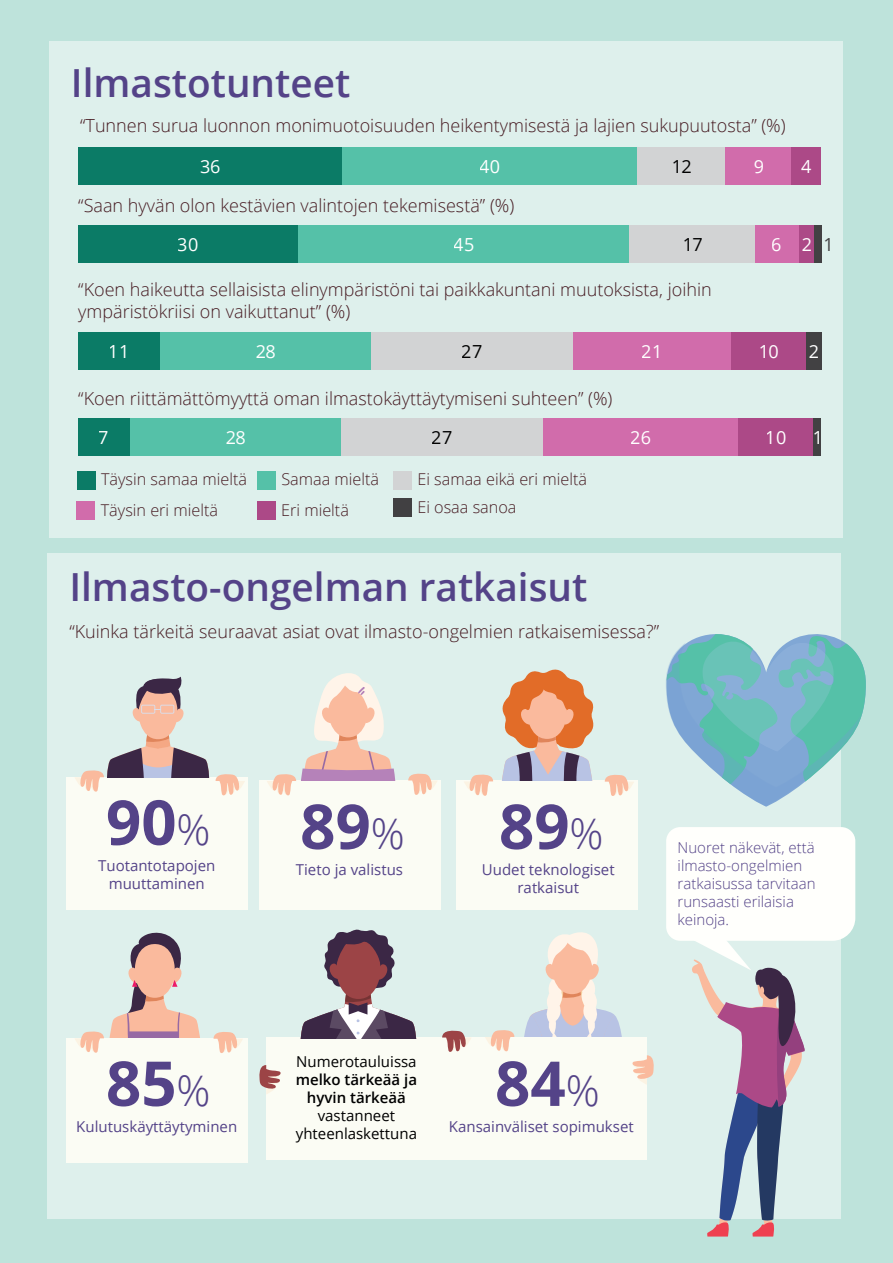
<style>
.page{position:relative;width:893px;height:1263px;background:#bee3db}
.page>*{position:absolute;margin:0;border:0;box-sizing:border-box;transform-origin:0 0}
.t1{font:700 61.95px "Open Sans";color:#544388}
.t2{font:600 38.7px "Open Sans";color:#544388}
.t3{font:300 18px/21.6px "Open Sans";color:#471c23}
.t4{font:18px "Open Sans";color:#fff}
.t5{font:18px "Open Sans";color:#010101}
.t6{font:300 16.2px/30.3px "Open Sans";color:#471c23}
.t7{font:15px/18px "Open Sans";color:#544388;text-align:center}
.t8{font:300 15px/18px "Open Sans";color:#544388}
.t9{font:15px/18px "Open Sans";color:#000;text-align:center}
.s1{color:#424143}
.s2{font-weight:300;font-size:42.15px}
.s3{font-weight:600}
</style>
<div class="page">
<div style="left:49px;top:41px;width:793px;height:497px;background:#def0ec"></div>
<div style="left:78px;top:225px;width:221px;height:38px;background:#0b7b66"></div>
<div style="left:299px;top:225px;width:331px;height:38px;background:#55c1a8"></div>
<div style="left:630px;top:225px;width:125px;height:38px;background:#d2d3d4"></div>
<div style="left:755px;top:225px;width:44px;height:38px;background:#d16cab"></div>
<div style="left:799px;top:225px;width:15px;height:38px;background:#ac4987"></div>
<div style="left:814px;top:225px;width:7px;height:38px;background:#424143"></div>
<div style="left:78px;top:332px;width:82px;height:38px;background:#0b7b66"></div>
<div style="left:160px;top:332px;width:211px;height:38px;background:#55c1a8"></div>
<div style="left:371px;top:332px;width:202px;height:38px;background:#d2d3d4"></div>
<div style="left:573px;top:332px;width:158px;height:38px;background:#d16cab"></div>
<div style="left:731px;top:332px;width:75px;height:38px;background:#ac4987"></div>
<div style="left:806px;top:332px;width:15px;height:38px;background:#424143"></div>
<div style="left:78px;top:418px;width:52px;height:37px;background:#0b7b66"></div>
<div style="left:130px;top:418px;width:211px;height:37px;background:#55c1a8"></div>
<div style="left:341px;top:418px;width:202px;height:37px;background:#d2d3d4"></div>
<div style="left:543px;top:418px;width:196px;height:37px;background:#d16cab"></div>
<div style="left:739px;top:418px;width:75px;height:37px;background:#ac4987"></div>
<div style="left:814px;top:418px;width:7px;height:37px;background:#424143"></div>
<div style="left:77px;top:471px;width:18px;height:18px;background:#0b7b66"></div>
<div style="left:257px;top:471px;width:19px;height:18px;background:#55c1a8"></div>
<div style="left:257px;top:501px;width:18px;height:19px;background:#ac4987"></div>
<div style="left:393px;top:471px;width:19px;height:18px;background:#d2d3d4"></div>
<div style="left:393px;top:498px;width:19px;height:19px;background:#414042"></div>
<div style="left:77px;top:501px;width:18px;height:19px;background:#d16cab"></div>
<div style="left:78px;top:147px;width:265px;height:38px;background:#0b7b66"></div>
<div style="left:343px;top:147px;width:294px;height:38px;background:#55c1a8"></div>
<div style="left:637px;top:147px;width:88px;height:38px;background:#d2d3d4"></div>
<div style="left:725px;top:147px;width:67px;height:38px;background:#d16cab"></div>
<div style="left:792px;top:147px;width:29px;height:38px;background:#ac4987"></div>
<div style="left:48px;top:553px;width:793px;height:666px;background:#def0ec"></div>
<div style="left:456px;top:780px;width:182px;height:130px;background:#fffef5"></div>
<div style="left:66px;top:777px;width:181px;height:133px;background:#fffef5"></div>
<svg style="left:216px;top:774px;width:29px;height:22px"></svg>
<div style="left:260px;top:780px;width:181px;height:130px;background:#fffef5"></div>
<svg style="left:408px;top:773px;width:29px;height:22px"></svg>
<svg style="left:464px;top:774px;width:29px;height:22px"></svg>
<svg style="left:605px;top:774px;width:29px;height:22px"></svg>
<div style="left:66px;top:1038px;width:181px;height:125px;background:#fffef5"></div>
<svg style="left:214px;top:1032px;width:29px;height:21px"></svg>
<div style="left:266px;top:1038px;width:381px;height:122px;background:#fffef5"></div>
<svg style="left:524px;top:932px;width:98px;height:105px"></svg>
<svg style="left:666px;top:827px;width:189px;height:409px"></svg>
<svg style="left:300px;top:929px;width:116px;height:109px"></svg>
<svg style="left:485px;top:1030px;width:29px;height:22px"></svg>
<svg style="left:632px;top:1055px;width:22px;height:29px"></svg>
<svg style="left:442px;top:1030px;width:30px;height:22px"></svg>
<svg style="left:259px;top:1065px;width:22px;height:29px"></svg>
<svg style="left:75px;top:932px;width:125px;height:121px"></svg>
<svg style="left:75px;top:677px;width:135px;height:115px"></svg>
<svg style="left:267px;top:673px;width:129px;height:123px"></svg>
<svg style="left:502px;top:669px;width:92px;height:112px"></svg>
<svg style="left:666px;top:634px;width:200px;height:173px"></svg>
<p class="t2" style="left:71px;top:57px;width:281px">Ilmastotunteet</p>
<p class="t3" style="left:80px;top:115px;width:707px">“Tunnen surua luonnon monimuotoisuuden heikentymisestä ja lajien sukupuutosta” (%)</p>
<p class="t4" style="left:200px;top:154px;width:22px">36</p>
<p class="t4" style="left:480px;top:154px;width:22px">40</p>
<p class="t5" style="left:671px;top:154px;width:22px">12</p>
<p class="t4" style="left:753px;top:154px;width:12px">9</p>
<p class="t4" style="left:801px;top:154px;width:12px">4</p>
<p class="t3" style="left:78px;top:195px;width:438px">“Saan hyvän olon kestävien valintojen tekemisestä” (%)</p>
<p class="t4" style="left:178px;top:233px;width:22px">30</p>
<p class="t4" style="left:454px;top:233px;width:22px">45</p>
<p class="t5" style="left:682px;top:233px;width:22px">17</p>
<p class="t4" style="left:772px;top:233px;width:63px">6 2<span class="s1">1</span></p>
<p class="t3" style="left:78px;top:278px;width:635px">“Koen haikeutta sellaisista elinympäristöni tai paikkakuntani muutoksista, joihin ympäristökriisi on vaikuttanut” (%)</p>
<p class="t4" style="left:109px;top:339px;width:22px">11</p>
<p class="t4" style="left:255px;top:339px;width:22px">28</p>
<p class="t5" style="left:462px;top:339px;width:22px">27</p>
<p class="t4" style="left:642px;top:339px;width:22px">21</p>
<p class="t4" style="left:758px;top:339px;width:22px">10</p>
<p class="t4" style="left:808px;top:339px;width:12px">2</p>
<p class="t3" style="left:78px;top:387px;width:536px">“Koen riittämättömyyttä oman ilmastokäyttäytymiseni suhteen” (%)</p>
<p class="t4" style="left:99px;top:425px;width:12px">7</p>
<p class="t4" style="left:225px;top:425px;width:22px">28</p>
<p class="t5" style="left:432px;top:425px;width:22px">27</p>
<p class="t4" style="left:631px;top:425px;width:22px">26</p>
<p class="t4" style="left:766px;top:425px;width:22px">10</p>
<p class="t4" style="left:812px;top:425px;width:12px">1</p>
<p class="t6" style="left:101px;top:464px;width:148px">Täysin samaa mieltä</p>
<p class="t6" style="left:281px;top:464px;width:99px">Samaa mieltä<br>Eri mieltä</p>
<p class="t6" style="left:417px;top:464px;width:171px">Ei samaa eikä eri mieltä</p>
<p class="t6" style="left:101px;top:494px;width:119px">Täysin eri mieltä</p>
<p class="t6" style="left:417px;top:491px;width:101px">Ei osaa sanoa</p>
<p class="t2" style="left:69px;top:560px;width:519px">Ilmasto-ongelman ratkaisut</p>
<p class="t3" style="left:69px;top:620px;width:591px">“Kuinka tärkeitä seuraavat asiat ovat ilmasto-ongelmien ratkaisemisessa?”</p>
<p class="t1" style="left:106px;top:778px;width:106px">90<span class="s2">%</span></p>
<p class="t7" style="left:98px;top:856px;width:119px">Tuotantotapojen muuttaminen</p>
<p class="t1" style="left:106px;top:1040px;width:106px">85<span class="s2">%</span></p>
<p class="t7" style="left:76px;top:1117px;width:162px">Kulutuskäyttäytyminen</p>
<p class="t1" style="left:300px;top:783px;width:106px">89<span class="s2">%</span></p>
<p class="t7" style="left:296px;top:860px;width:109px">Tieto ja valistus</p>
<p class="t1" style="left:499px;top:783px;width:106px">89<span class="s2">%</span></p>
<p class="t7" style="left:482px;top:860px;width:134px">Uudet teknologiset ratkaisut</p>
<p class="t8" style="left:678px;top:838px;width:140px">Nuoret näkevät, että ilmasto-ongelmien ratkaisussa tarvitaan runsaasti erilaisia keinoja.</p>
<p class="t9" style="left:296px;top:1052px;width:123px">Numerotauluissa <span class="s3">melko tärkeää ja hyvin tärkeää </span>vastanneet yhteenlaskettuna</p>
<p class="t1" style="left:495px;top:1040px;width:106px">84<span class="s2">%</span></p>
<p class="t7" style="left:449px;top:1117px;width:186px">Kansainväliset sopimukset</p>
</div>
